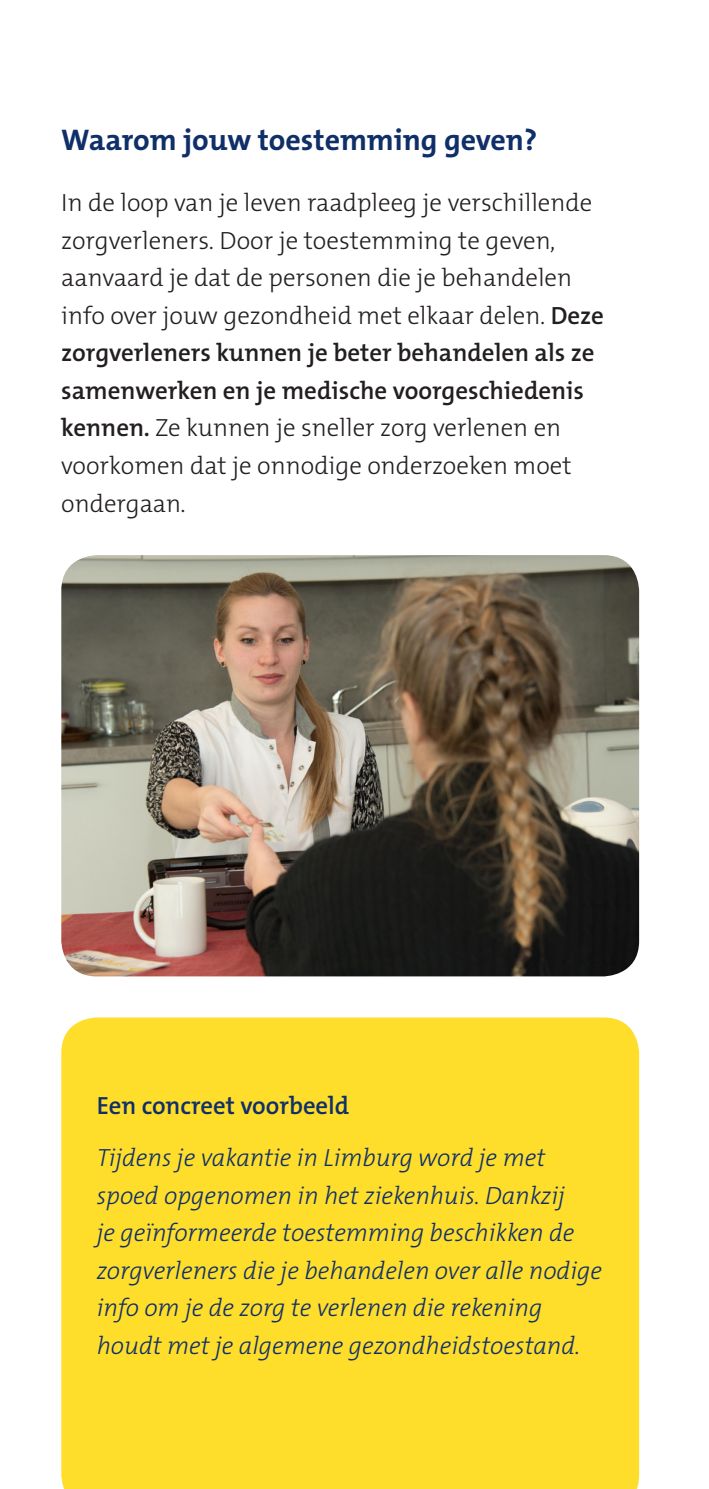
<style>
.page{position:relative;width:709px;height:1489px;background:#fff}
.page>*{position:absolute;margin:0;border:0;box-sizing:border-box;transform-origin:0 0}
.Subtitel1_-_Blauw{font:700 30px "The Mix Os F";color:#102f69}
.Body_Tekst{font:300 25px/37.5px "The Mix Os F";color:#231f20}
.Inleiding{font:italic 300 25px/37.5px "The Mix Os F";color:#102f69}
.SubTitel_2_-_Blauw{font:600 25px "The Mix Os F";color:#102f69}
.s1{font-weight:600}
</style>
<div class="page">
<div style="left:61px;top:1017px;width:578px;height:471px;background:#ffdd2b"></div>
<img style="left:61px;top:555px;width:578px;height:421px">
<p class="Subtitel1_-_Blauw" style="left:61px;top:121px;width:477px">Waarom jouw toestemming geven?</p>
<p class="Body_Tekst" style="left:61px;top:184px;width:544px">In de loop van je leven raadpleeg je verschillende zorgverleners. Door je toestemming te geven, aanvaard je dat de personen die je behandelen info over jouw gezondheid met elkaar delen. <span class="s1">Deze zorgverleners kunnen je beter behandelen als ze samenwerken en je medische voorgeschiedenis kennen.</span> Ze kunnen je sneller zorg verlenen en voorkomen dat je onnodige onderzoeken moet ondergaan.</p>
<p class="SubTitel_2_-_Blauw" style="left:97px;top:1089px;width:254px">Een concreet voorbeeld</p>
<p class="Inleiding" style="left:97px;top:1139px;width:506px">Tijdens je vakantie in Limburg word je met spoed opgenomen in het ziekenhuis. Dankzij<br>je geïnformeerde toestemming beschikken de zorgverleners die je behandelen over alle nodige info om je de zorg te verlenen die rekening houdt met je algemene gezondheidstoestand.</p>
</div>
